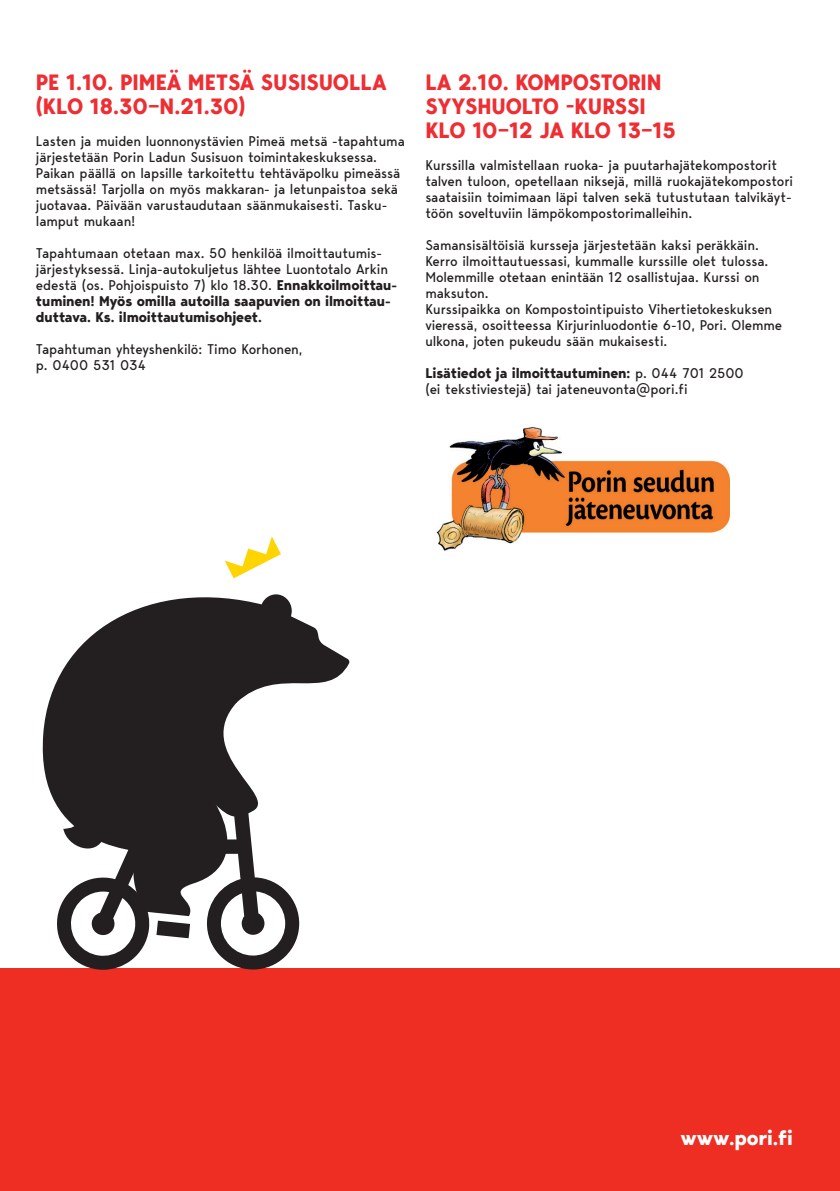
<style>
.page{position:relative;width:840px;height:1191px;background:#fff}
.page>*{position:absolute;margin:0;border:0;box-sizing:border-box;transform-origin:0 0}
.t1{font:700 22px/24px "Bergen Text";color:#ee2e33}
.t2{font:700 20.2px "Bergen Text";letter-spacing:-.005em;color:#fff}
.t3{font:14px/16px "Bergen Text";letter-spacing:-.01em;color:#231f20}
.s1{font-weight:700}
</style>
<div class="page">
<div style="left:0;top:968px;width:839px;height:223px;background:#ee2e22"></div>
<svg style="left:224px;top:536px;width:57px;height:40px"></svg>
<div style="left:260px;top:594px;width:32px;height:34px;background:#231f20;border-radius:50%"></div>
<svg style="left:42px;top:576px;width:243px;height:228px"></svg>
<svg style="left:56px;top:611px;width:294px;height:358px"></svg>
<img style="left:436px;top:426px;width:293px;height:125px">
<h1 class="t1" style="left:36px;top:69px;width:352px">PE 1.10. PIMEÄ METSÄ SUSISUOLLA (KLO 18.30–N.21.30)</h1>
<p class="t3" style="left:36px;top:132px;width:370px">Lasten ja muiden luonnonystävien Pimeä metsä -tapahtuma järjestetään Porin Ladun Susisuon toimintakeskuksessa.<br>Paikan päällä on lapsille tarkoitettu tehtäväpolku pimeässä metsässä! Tarjolla on myös makkaran- ja letunpaistoa sekä juotavaa. Päivään varustaudutaan säänmukaisesti. Tasku&shy;lamput mukaan!</p>
<p class="t3" style="left:36px;top:244px;width:362px">Tapahtumaan otetaan max. 50 henkilöä ilmoittautumis&shy;järjestyksessä. Linja-autokuljetus lähtee Luontotalo Arkin edestä (os. Pohjoispuisto 7) klo 18.30. <span class="s1">Ennakkoilmoittau&shy;tuminen! Myös omilla autoilla saapuvien on ilmoittau&shy;duttava. Ks. ilmoittautumisohjeet.</span></p>
<p class="t3" style="left:36px;top:340px;width:268px">Tapahtuman yhteyshenkilö: Timo Korhonen, p. 0400 531 034</p>
<h1 class="t1" style="left:425px;top:69px;width:252px">LA 2.10. KOMPOSTORIN<br>SYYSHUOLTO -KURSSI<br>KLO 10–12 JA KLO 13–15</h1>
<p class="t3" style="left:425px;top:156px;width:369px">Kurssilla valmistellaan ruoka- ja puutarhajätekompostorit talven tuloon, opetellaan niksejä, millä ruokajätekompostori saataisiin toimimaan läpi talven sekä tutustutaan talvikäyt&shy;töön soveltuviin lämpökompostorimalleihin.</p>
<p class="t3" style="left:425px;top:236px;width:358px">Samansisältöisiä kursseja järjestetään kaksi peräkkäin.<br>Kerro ilmoittautuessasi, kummalle kurssille olet tulossa.<br>Molemmille otetaan enintään 12 osallistujaa. Kurssi on maksuton.<br>Kurssipaikka on Kompostointipuisto Vihertietokeskuksen vieressä, osoitteessa Kirjurinluodontie 6-10, Pori. Olemme ulkona, joten pukeudu sään mukaisesti.</p>
<p class="t3" style="left:425px;top:364px;width:320px"><span class="s1">Lisätiedot ja ilmoittautuminen:</span> p. 044 701 2500 (ei tekstiviestejä) tai jateneuvonta@pori.fi</p>
<h2 class="t2" style="left:680px;top:1123px;width:114px">www.pori.fi</h2>
</div>
